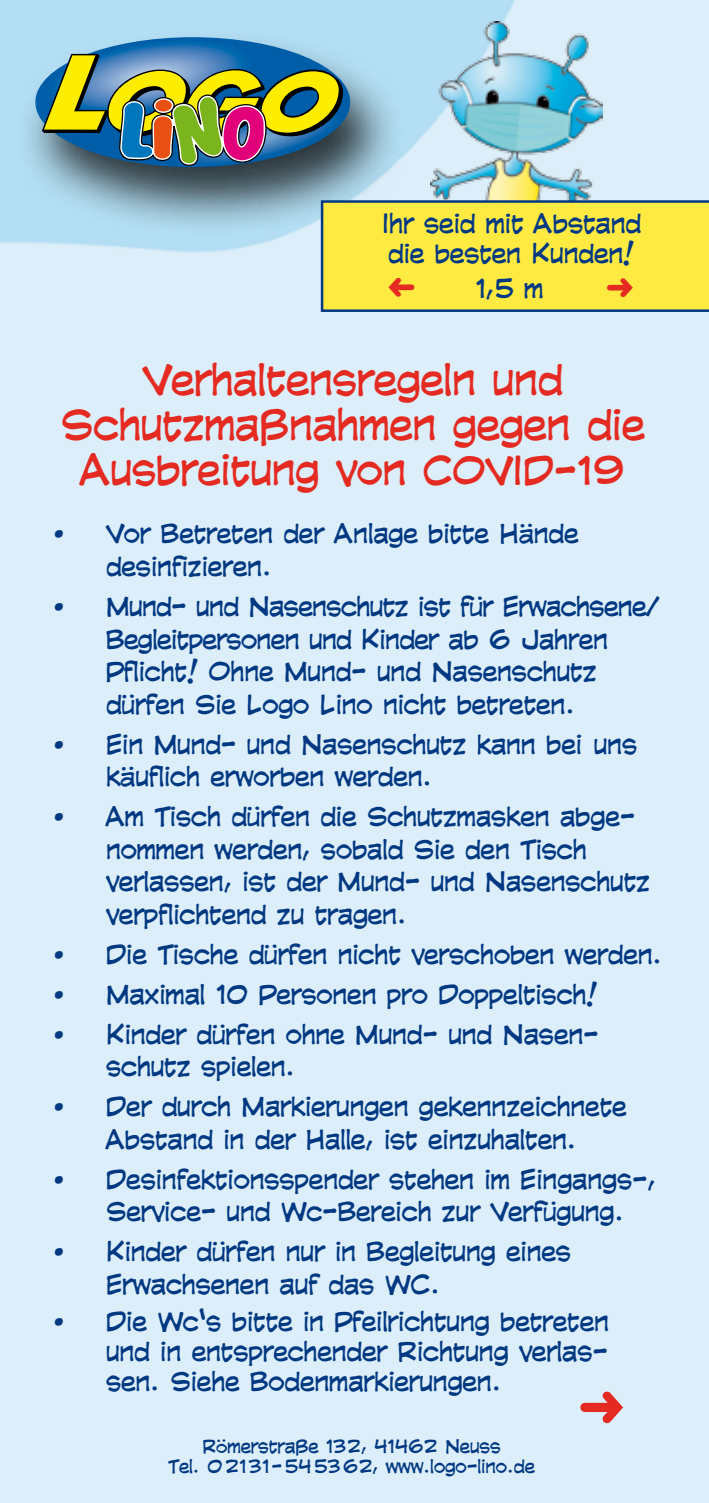
<style>
.page{position:relative;width:709px;height:1503px;background:#fff}
.page>*{position:absolute;margin:0;border:0;box-sizing:border-box;transform-origin:0 0}
.t1{font:40px/45px "CC Comicrazy";color:#e42a21;text-align:center}
.t2{font:25px/32.5px "CC Comicrazy";color:#003882}
.t3{font:17.5px/20px "CC Comicrazy";color:#003882;text-align:center}
.s1{font-size:37.5px}
</style>
<div class="page">
<div style="left:0;top:0;width:709px;height:730px;background:#dceef9"></div>
<div style="left:15px;top:29px;width:391px;height:208px;background:#000;opacity:.75"></div>
<svg style="left:42px;top:39px;width:301px;height:128px;background:#738b70"></svg>
<img style="left:431px;top:21px;width:171px;height:179px">
<div style="left:321px;top:200px;width:388px;height:112px;background:#ffea42"></div>
<svg style="left:607px;top:278px;width:26px;height:19px"></svg>
<svg style="left:580px;top:1391px;width:43px;height:32px"></svg>
<svg style="left:388px;top:278px;width:26px;height:19px"></svg>
<p class="t2" style="left:382px;top:208px;width:261px;line-height:30px">Ihr seid mit Abstand die besten Kunden!</p>
<p class="t2" style="left:475px;top:272px;width:69px">1,5 m</p>
<h1 class="t1" style="left:61px;top:356px;width:585px">Verhaltensregeln und<br>Schutzmaßnahmen gegen die<br>Ausbreitung von <span class="s1">COVID-19</span></h1>
<p class="t2" style="left:106px;top:517px;width:474px;text-indent:-52px">• Vor Betreten der Anlage bitte Hände desinfizieren.</p>
<p class="t2" style="left:106px;top:590px;width:554px;text-indent:-52px">• Mund- und Nasenschutz ist für Erwachsene/ Begleitpersonen und Kinder ab 6 Jahren Pflicht! Ohne Mund- und Nasenschutz dürfen Sie Logo Lino nicht betreten.</p>
<p class="t2" style="left:106px;top:727px;width:532px;text-indent:-52px">• Ein Mund- und Nasenschutz kann bei uns käuflich erworben werden.</p>
<p class="t2" style="left:106px;top:800px;width:545px;text-indent:-52px">• Am Tisch dürfen die Schutzmasken abge&shy;nommen werden, sobald Sie den Tisch verlassen, ist der Mund- und Nasenschutz verpflichtend zu tragen.</p>
<p class="t2" style="left:54px;top:937px;width:610px">• Die Tische dürfen nicht verschoben werden.</p>
<p class="t2" style="left:54px;top:977px;width:545px">• Maximal 10 Personen pro Doppeltisch!</p>
<p class="t2" style="left:106px;top:1017px;width:494px;text-indent:-52px">• Kinder dürfen ohne Mund- und Nasen&shy;schutz spielen.</p>
<p class="t2" style="left:54px;top:1090px;width:574px;text-align:center">• Der durch Markierungen gekennzeichnete<br>Abstand in der Halle, ist einzuhalten.</p>
<p class="t2" style="left:106px;top:1162px;width:551px;text-indent:-52px">• Desinfektionsspender stehen im Eingangs-,<br>Service- und Wc-Bereich zur Verfügung.</p>
<p class="t2" style="left:106px;top:1235px;width:466px;text-indent:-52px">• Kinder dürfen nur in Begleitung eines<br>Erwachsenen auf das WC.</p>
<p class="t2" style="left:106px;top:1306px;width:504px;line-height:30px;text-align:justify;text-indent:-52px">• Die Wc‘s bitte in Pfeilrichtung betreten und in entsprechender Richtung verlas&shy;sen. Siehe Bodenmarkierungen.</p>
<p class="t3" style="left:168px;top:1435px;width:368px">Römerstraße 132, 41462 Neuss<br>Tel. 02131-545362, www.logo-lino.de</p>
</div>
